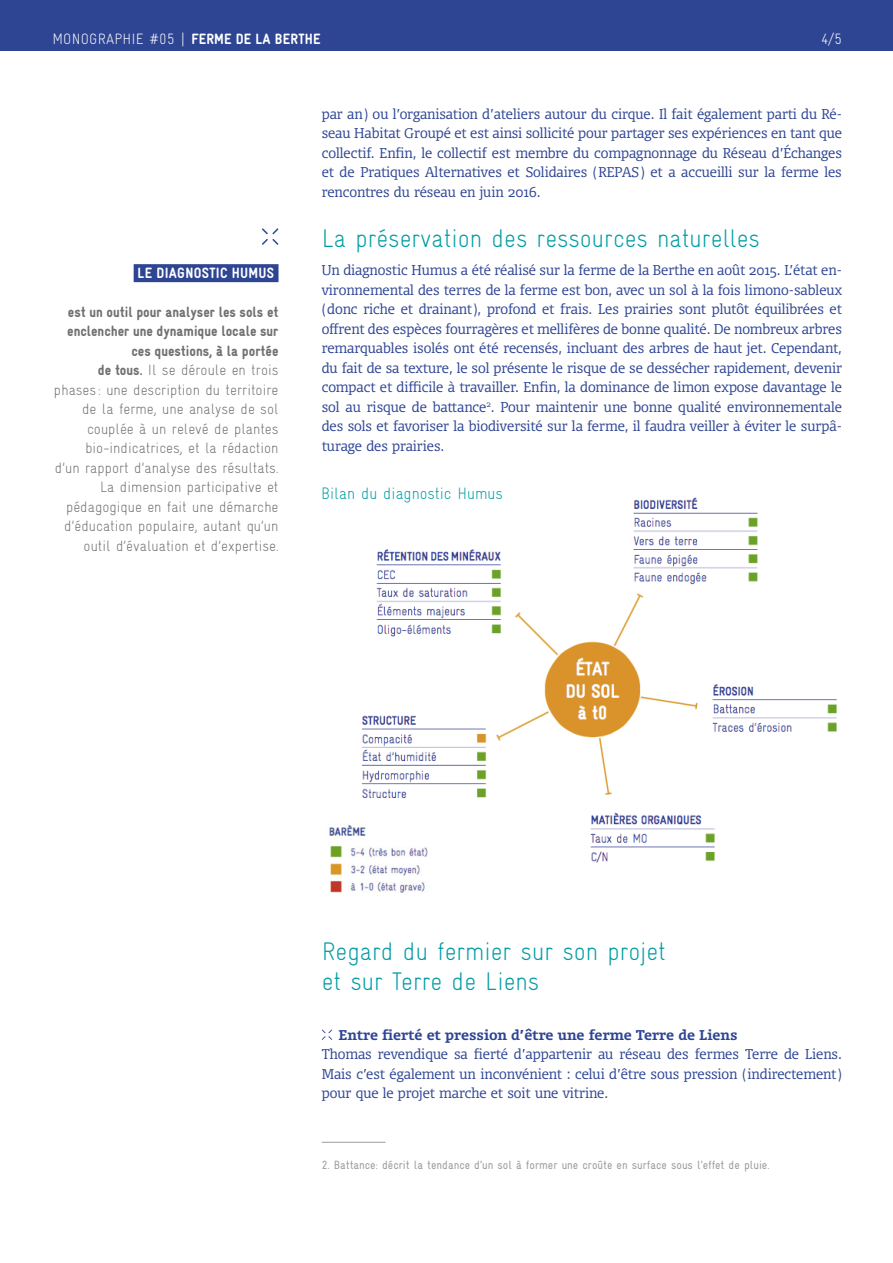
<style>
.page{position:relative;width:893px;height:1263px;background:#fff}
.page>*{position:absolute;margin:0;border:0;box-sizing:border-box;transform-origin:0 0}
.INTER{font:300 condensed 25.5px/30.6px "Gravur";color:#009da4}
.LEGENDE{font:300 condensed 16.5px "Gravur";color:#009da4}
.COL_GAUCHE{font:300 condensed 15px/19.5px "Gravur";color:#6f7172;text-align:right}
.t1{font:300 condensed 15px "Gravur";letter-spacing:.015em;color:#fff}
.TITRE_COL_GAUCHE{font:900 condensed 15px "Gravur";letter-spacing:.02em;color:#fff}
.TEXTE{font:300 13.5px/19.5px "Olsen";color:#2e4594;text-align:justify}
.TEXTE-2{font:700 13.5px "Olsen";color:#2e4594}
.NOTES{font:condensed 12px "Gravur";color:#9c9d9f}
.s1{font-weight:900}
</style>
<div class="page">
<div style="left:0;top:0;width:893px;height:51px;background:#2e4594"></div>
<svg style="left:322px;top:1029px;width:10px;height:11px"></svg>
<hr style="left:322px;top:1142px;width:64px;height:1px;background:#9c9d9f">
<img style="left:362px;top:497px;width:475px;height:366px">
<div style="left:134px;top:264px;width:145px;height:18px;background:#2e4594"></div>
<svg style="left:262px;top:228px;width:17px;height:17px"></svg>
<img style="left:329px;top:814px;width:124px;height:79px">
<p class="t1" style="left:52px;top:31px;width:270px">MONOGRAPHIE #05 | <span class="s1">FERME DE LA BERTHE</span></p>
<p class="t1" style="left:821px;top:31px;width:22px">4/5</p>
<p class="TITRE_COL_GAUCHE" style="left:138px;top:264px;width:138px">LE DIAGNOSTIC HUMUS</p>
<p class="COL_GAUCHE" style="left:54px;top:302px;width:226px"><span class="s1">est un outil pour analyser les sols et enclencher une dynamique locale sur ces questions, à la portée<br>de tous.</span> Il se déroule en trois phases : une description du territoire de la ferme, une analyse de sol couplée à un relevé de plantes bio-indicatrices, et la rédaction<br>d’un rapport d’analyse des résultats.<br>La dimension participative et pédagogique en fait une démarche d’éducation populaire, autant qu’un outil d’évaluation et d’expertise.</p>
<p class="TEXTE" style="left:322px;top:104px;width:522px">par an) ou l’organisation d’ateliers autour du cirque. Il fait également parti du Ré&shy;seau Habitat Groupé et est ainsi sollicité pour partager ses expériences en tant que collectif. Enfin, le collectif est membre du compagnonnage du Réseau d’Échanges et de Pratiques Alternatives et Solidaires (REPAS) et a accueilli sur la ferme les rencontres du réseau en juin 2016.</p>
<p class="INTER" style="left:322px;top:223px;width:440px">La préservation des ressources naturelles</p>
<p class="TEXTE" style="left:322px;top:260px;width:522px">Un diagnostic Humus a été réalisé sur la ferme de la Berthe en août 2015. L’état en&shy;vironnemental des terres de la ferme est bon, avec un sol à la fois limono-sableux (donc riche et drainant), profond et frais. Les prairies sont plutôt équilibrées et offrent des espèces fourragères et mellifères de bonne qualité. De nombreux arbres remarquables isolés ont été recensés, incluant des arbres de haut jet. Cependant, du fait de sa texture, le sol présente le risque de se dessécher rapidement, devenir compact et difficile à travailler. Enfin, la dominance de limon expose davantage le sol au risque de battance<sup>2</sup>. Pour maintenir une bonne qualité environnementale des sols et favoriser la biodiversité sur la ferme, il faudra veiller à éviter le surpâ&shy;turage des prairies.</p>
<p class="LEGENDE" style="left:321px;top:484px;width:183px">Bilan du diagnostic Humus</p>
<p class="INTER" style="left:322px;top:936px;width:346px">Regard du fermier sur son projet et sur Terre de Liens</p>
<p class="TEXTE-2" style="left:338px;top:1026px;width:401px">Entre fierté et pression d’être une ferme Terre de Liens</p>
<p class="TEXTE" style="left:322px;top:1044px;width:522px">Thomas revendique sa fierté d’appartenir au réseau des fermes Terre de Liens.<br>Mais c’est également un inconvénient : celui d’être sous pression (indirectement) pour que le projet marche et soit une vitrine.</p>
<p class="NOTES" style="left:322px;top:1159px;width:449px">2. Battance: décrit la tendance d’un sol à former une croûte en surface sous l’effet de pluie.</p>
</div>
